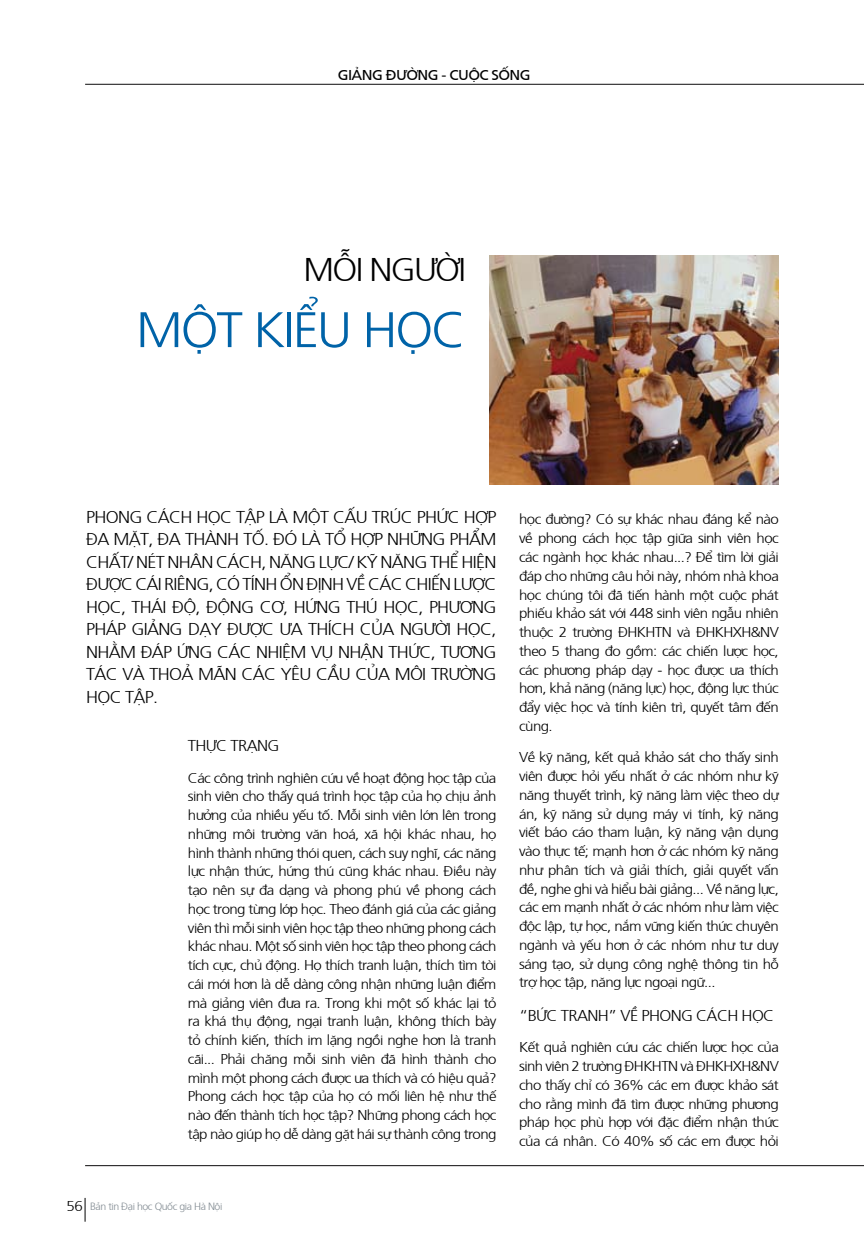
<style>
.page{position:relative;width:864px;height:1242px;background:#fff}
.page>*{position:absolute;margin:0;border:0;box-sizing:border-box;transform-origin:0 0}
.t1{font:300 49.8px "Frutiger";letter-spacing:-.04em;color:#0063a8;scale:1.05 1}
.t2{font:300 32.85px "Frutiger";letter-spacing:.005em;color:#000;scale:1.05 1}
.t3{font:300 17.1px/22.5px "Frutiger";letter-spacing:-.04em;color:#000;scale:1.05 1}
.t4{font:300 15.6px "Frutiger";letter-spacing:-.04em;color:#000;scale:1.05 1}
.t5{font:300 14.25px/18.8px "Frutiger";letter-spacing:-.04em;color:#000;text-align:justify;scale:1.05 1}
.t6{font:14.25px "Frutiger";letter-spacing:-.04em;color:#000;scale:1.05 1}
.t7{font:300 10.5px "Frutiger";letter-spacing:-.04em;color:#828b92}
.s1{font-size:14.25px;color:#000}
</style>
<div class="page">
<img style="left:489px;top:255px;width:289px;height:229px">
<hr style="left:85px;top:84px;width:778px;height:1px;background:#0d0c0d">
<hr style="left:85px;top:1165px;width:778px;height:1px;background:#0d0c0d">
<svg style="left:85px;top:1198px;width:1px;height:23px"></svg>
<p class="t6" style="left:338px;top:65px;width:185px">GIẢNG ĐƯỜNG - CUỘC SỐNG</p>
<h2 class="t2" style="left:303px;top:247px;width:156px">mỗi người</h2>
<h1 class="t1" style="left:136px;top:295px;width:316px">một kiểu học</h1>
<p class="t3" style="left:86px;top:504px;width:392px">Phong cách học tập là một cấu trúc phức hợp đa mặt, đa thành tố. Đó là tổ hợp những phẩm chất/ nét nhân cách, năng lực/ kỹ năng thể hiện được cái riêng, có tính ổn định về các chiến lược học, thái độ, động cơ, hứng thú học, phương pháp giảng dạy được ưa thích của người học, nhằm đáp ứng các nhiệm vụ nhận thức, tương tác và thoả mãn các yêu cầu của m ôi trường học tập.</p>
<p class="t5" style="left:519px;top:509px;width:248px">học đường? Có sự khác nhau đáng kể nào về phong cách học tập giữa sinh viên học các ngành học khác nhau...? Để tìm lời giải đáp cho những câu hỏi này, nhóm nhà khoa học chúng tôi đã tiến hành một cuộc phát phiếu khảo sát với 448 sinh viên ngẫu nhiên thuộc 2 trường ĐHKH</p>
<p class="t5" style="left:519px;top:622px;width:249px;text-align:left;text-indent:213px">XH &amp;NV theo 5 thang đo gồm: các chiến lược học, các phương pháp dạy - học được ưa thích hơn, khả năng (năng lực) học, động lực thúc đẩy việc học và tính kiên trì, quyết tâm đến cùng.</p>
<p class="t5" style="left:519px;top:747px;width:249px">Về kỹ năng, kết quả khảo sát cho thấy sinh viên được hỏi yếu nhất ở các nhóm như kỹ năng thuyết trình, kỹ năng làm việc theo dự án, kỹ năng sử dụng máy vi tính, kỹ năng viết báo cáo tham luận, kỹ năng vận dụng vào thực tế; mạnh hơn ở các nhóm kỹ năng như phân tích và giải thích, giải quyết vấn đề, nghe ghi và hiểu bài giảng... Về năng lực, các em mạnh nhất ở các nhóm như làm việc độc lập, tự học, nắm vững kiến thức chuyên ngành và yếu hơn ở các nhóm như tư duy sáng tạo, sử dụng công nghệ thông tin hỗ trợ học tập, năng lực ngoại ngữ...</p>
<p class="t4" style="left:519px;top:1004px;width:244px">“Bức tranh” về phong cách học</p>
<p class="t5" style="left:519px;top:1037px;width:248px">Kết quả nghiên cứu các chiến lược học của sinh viên 2 trường ĐHKH</p>
<p class="t5" style="left:654px;top:622px;width:58px">TN và ĐHKH</p>
<p class="t4" style="left:188px;top:734px;width:88px">Thực trạng</p>
<p class="t5" style="left:188px;top:767px;width:295px">Các công trình nghiên cứu về hoạt động học tập của sinh viên cho thấy quá trình học tập của họ chịu ảnh hưởng của nhiều yếu tố. Mỗi sinh viên lớn lên trong những môi trường văn hoá, xã hội khác nhau, họ hình thành những thói quen, cách suy nghĩ, các năng lực nhận thức, hứng thú cũng khác nhau. Điều này tạo nên sự đa dạng và phong phú về phong cách học trong từng lớp học. Theo đánh giá của các giảng viên thì mỗi sinh viên học tập theo những phong cách khác nhau. Một số sinh viên học tập theo phong cách tích cực, chủ động. Họ thích tranh luận, thích tìm tòi cái mới hơn là dễ dàng công nhận những luận điểm mà giảng viên đưa ra. Trong khi một số khác lại tỏ ra khá thụ động, ngại tranh luận, không thích bày tỏ chính kiến, thích im lặng ngồi nghe hơn là tranh cãi... Phải chăng mỗi sinh viên đã hình thành cho mình một phong cách được ưa thích và có hiệu quả?<br>Phong cách học tập của họ có mối liên hệ như thế nào đến thành tích học tập? Những phong cách học tập nào giúp họ dễ dàng gặt hái sự thành công trong</p>
<p class="t5" style="left:519px;top:1055px;width:249px;text-align:left;text-indent:213px">XH &amp;NV cho thấy chỉ có 36% các em được khảo sát cho rằng mình đã tìm được những phương pháp học phù hợp với đặc điểm nhận thức của cá nhân. Có 40% số các em được hỏi</p>
<p class="t5" style="left:661px;top:1055px;width:52px">TN và ĐHKH</p>
<p class="t7" style="left:67px;top:1198px;width:157px"><span class="s1">56</span> Bản tin Đại học Quốc gia Hà Nội</p>
</div>
